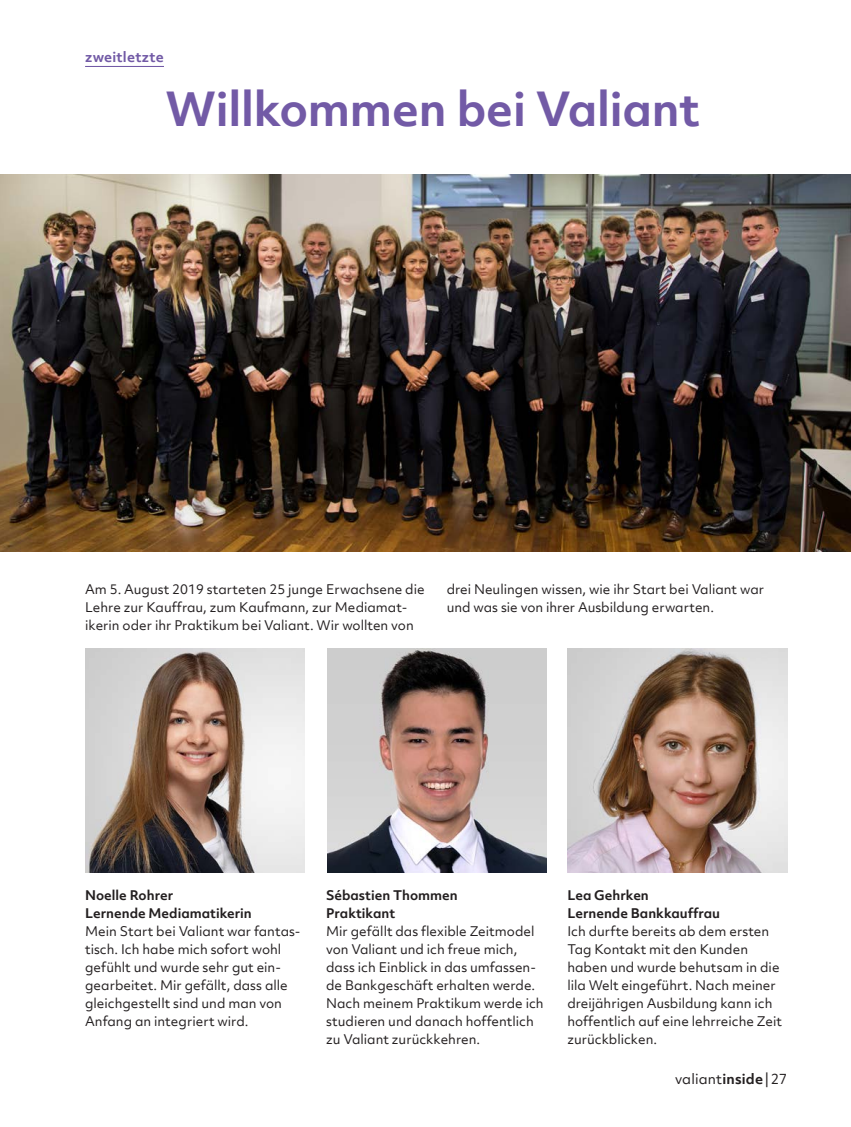
<style>
.page{position:relative;width:851px;height:1127px;background:#fff}
.page>*{position:absolute;margin:0;border:0;box-sizing:border-box;transform-origin:0 0}
.t1{font:700 45px "Objektiv Mk 2";letter-spacing:-.005em;color:#725aa6}
.t2{font:13.5px "Objektiv Mk 2";letter-spacing:.01em;color:#231f20}
.t3{font:700 13.5px "Objektiv Mk 2";letter-spacing:.015em;color:#725aa6}
.t4{font:12.75px/18px "Objektiv Mk 2";color:#231f20}
.t5{font:700 12.75px "Objektiv Mk 2";color:#231f20}
.s1{font-weight:700}
</style>
<div class="page">
<hr style="left:85px;top:66px;width:79px;height:1px;background:#725aa6">
<img style="left:85px;top:648px;width:220px;height:224px">
<img style="left:327px;top:648px;width:219px;height:224px">
<img style="left:567px;top:648px;width:220px;height:224px">
<img style="left:0;top:174px;width:850px;height:378px">
<p class="t3" style="left:85px;top:47px;width:80px">zweitletzte</p>
<p class="t1" style="left:165px;top:77px;width:536px">Willkommen bei Valiant</p>
<p class="t4" style="left:85px;top:580px;width:341px">Am 5. August 2019 starteten 25 junge Erwachsene die<br>Lehre zur Kauffrau, zum Kaufmann, zur Mediamat&shy;ikerin oder ihr Praktikum bei Valiant. Wir wollten von</p>
<p class="t4" style="left:446px;top:580px;width:319px">drei Neulingen wissen, wie ihr Start bei Valiant war und was sie von ihrer Ausbildung erwarten.</p>
<p class="t5" style="left:85px;top:886px;width:90px">Noelle Rohrer</p>
<p class="t5" style="left:85px;top:904px;width:168px">Lernende Mediamatikerin</p>
<p class="t4" style="left:85px;top:922px;width:217px">Mein Start bei Valiant war fantas&shy;tisch. Ich habe mich sofort wohl gefühlt und wurde sehr gut ein&shy;gearbeitet. Mir gefällt, dass alle gleichgestellt sind und man von<br>Anfang an integriert wird.</p>
<p class="t5" style="left:326px;top:886px;width:133px">Sébastien Thommen</p>
<p class="t5" style="left:326px;top:904px;width:70px">Praktikant</p>
<p class="t4" style="left:326px;top:922px;width:219px">Mir gefällt das flexible Zeitmodel von Valiant und ich freue mich, dass ich Einblick in das umfassen&shy;de Bankgeschäft erhalten werde.<br>Nach meinem Praktikum werde ich studieren und danach hoffentlich zu Valiant zurückkehren.</p>
<p class="t5" style="left:567px;top:886px;width:83px">Lea Gehrken</p>
<p class="t5" style="left:567px;top:904px;width:154px">Lernende Bankkauffrau</p>
<p class="t4" style="left:567px;top:922px;width:216px">Ich durfte bereits ab dem ersten<br>Tag Kontakt mit den Kunden haben und wurde behutsam in die lila Welt eingeführt. Nach meiner dreijährigen Ausbildung kann ich hoffentlich auf eine lehrreiche Zeit zurückblicken.</p>
<p class="t2" style="left:675px;top:1070px;width:113px">valiant<span class="s1">inside</span>|27</p>
</div>
